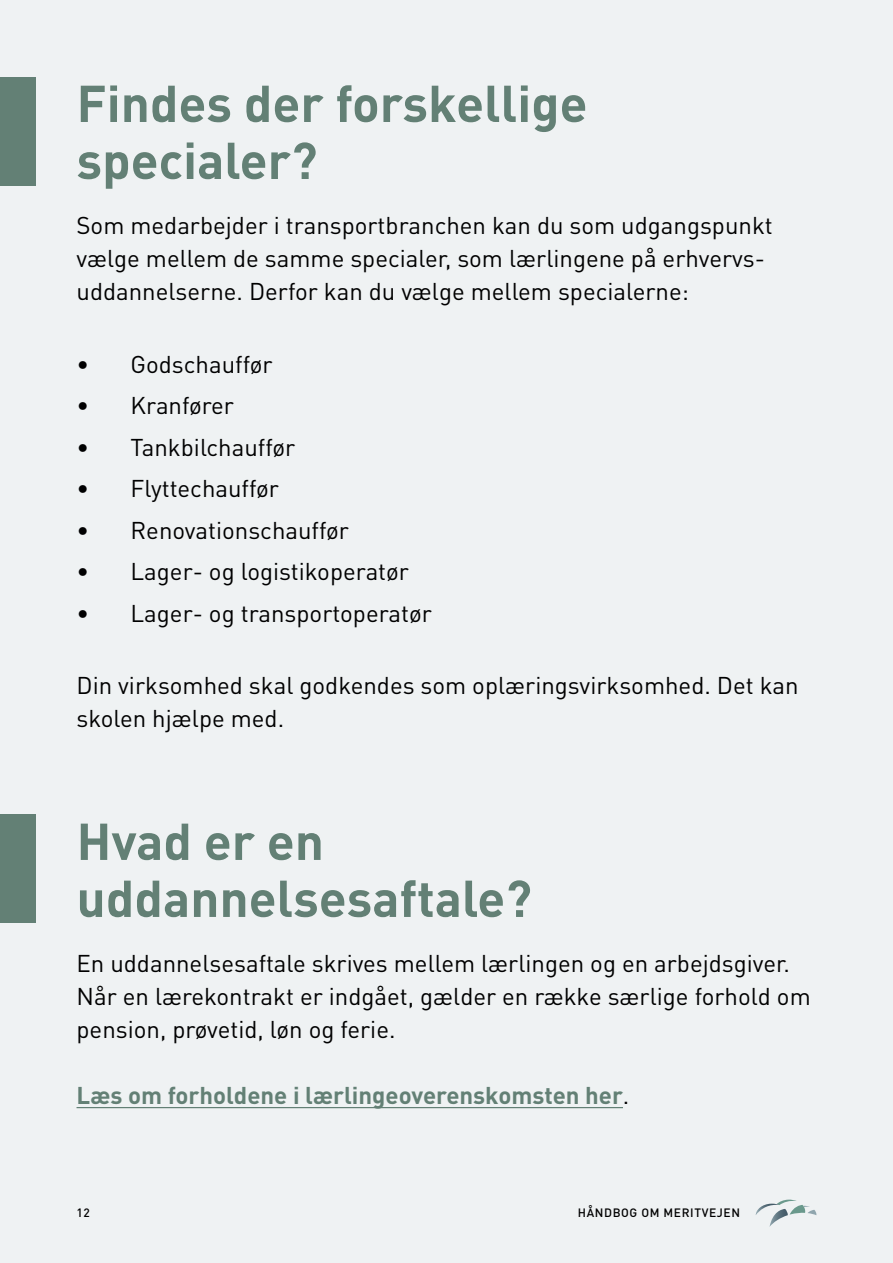
<style>
.page{position:relative;width:893px;height:1263px;background:#eff2f3}
.page>*{position:absolute;margin:0;border:0;box-sizing:border-box;transform-origin:0 0}
.t1{font:700 51px "DIN Pro";color:#638075}
.t2{font:24px/33px "DIN Pro";color:#000}
.t3{font:700 24px "DIN Pro";color:#638075}
.t4{font:500 12px "DIN Pro";letter-spacing:.05em;color:#000}
.s1{font-weight:400;color:#000}
</style>
<div class="page">
<hr style="left:77px;top:1107px;width:546px;height:1px;background:#638075">
<div style="left:0;top:77px;width:36px;height:108px;background:#638075"></div>
<div style="left:0;top:814px;width:36px;height:109px;background:#638075"></div>
<svg style="left:756px;top:1199px;width:60px;height:28px"></svg>
<p class="t1" style="left:77px;top:69px;width:512px">Findes der forskellige</p>
<p class="t1" style="left:77px;top:126px;width:242px">specialer?</p>
<p class="t2" style="left:77px;top:208px;width:698px">Som medarbejder i transportbranchen kan du som udgangspunkt vælge mellem de samme specialer, som lærlingene på erhvervs-</p>
<p class="t2" style="left:77px;top:274px;width:614px">uddannelserne. Derfor kan du vælge mellem specialerne:</p>
<p class="t2" style="left:77px;top:347px;width:198px">• Godschauffør</p>
<p class="t2" style="left:77px;top:388px;width:159px">• Kranfører</p>
<p class="t2" style="left:77px;top:430px;width:220px">• Tankbilchauffør</p>
<p class="t2" style="left:77px;top:471px;width:204px">• Flyttechauffør</p>
<p class="t2" style="left:77px;top:513px;width:274px">• Renovationschauffør</p>
<p class="t2" style="left:77px;top:554px;width:334px">• Lager- og logistikoperatør</p>
<p class="t2" style="left:77px;top:596px;width:357px">• Lager- og transportoperatør</p>
<p class="t2" style="left:77px;top:668px;width:724px">Din virksomhed skal godkendes som oplæringsvirksomhed. Det kan skolen hjælpe med.</p>
<p class="t1" style="left:77px;top:807px;width:249px">Hvad er en</p>
<p class="t1" style="left:77px;top:864px;width:457px">uddannelsesaftale?</p>
<p class="t2" style="left:77px;top:946px;width:736px">En uddannelsesaftale skrives mellem lærlingen og en arbejdsgiver.<br>Når en lærekontrakt er indgået, gælder en række særlige forhold om pension, prøvetid, løn og ferie.</p>
<p class="t3" style="left:77px;top:1079px;width:554px">Læs om forholdene i lærlingeoverenskomsten her<span class="s1">.</span></p>
<p class="t4" style="left:77px;top:1205px;width:15px">12</p>
<p class="t4" style="left:578px;top:1205px;width:164px">HÅNDBOG OM MERITVEJEN</p>
</div>
